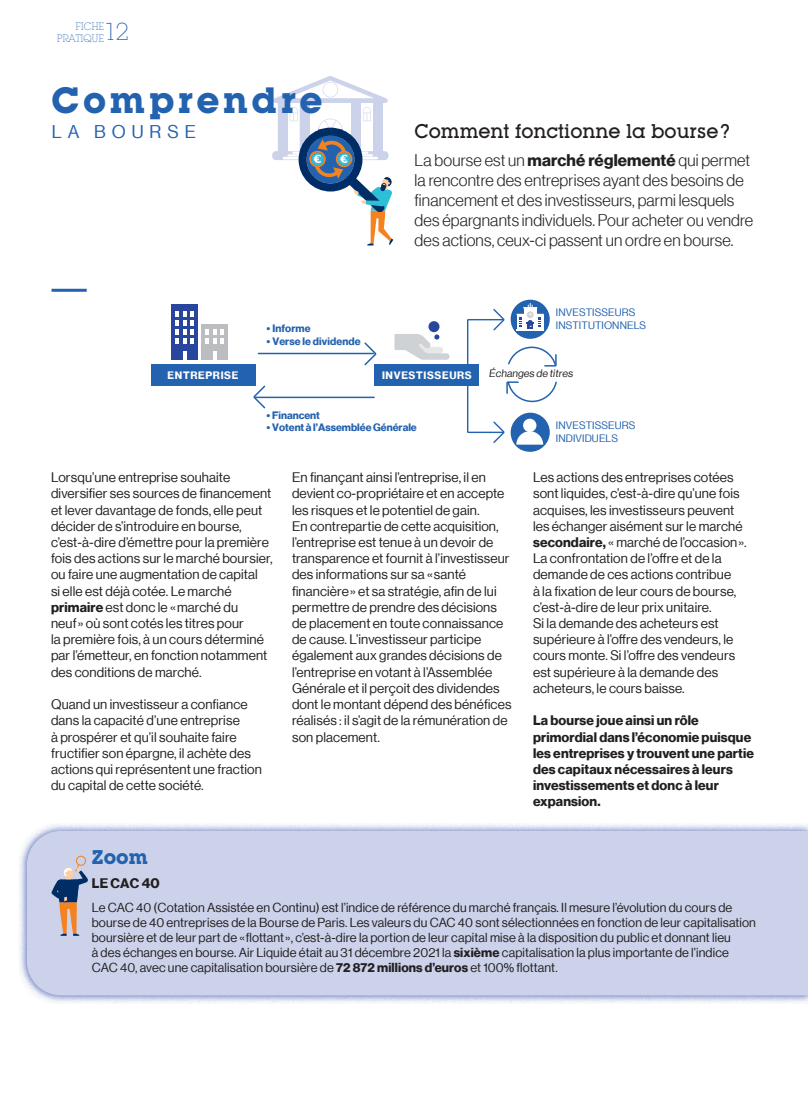
<style>
.page{position:relative;width:808px;height:1106px;background:#fff}
.page>*{position:absolute;margin:0;border:0;box-sizing:border-box;transform-origin:0 0}
.t1{font:700 36px "Lubalin Graph IT Cby BT";letter-spacing:.1em;color:#2362af}
.t2{font:300 24px "Lubalin Graph IT Cby BT Xtra";color:#2362af}
.t3{font:500 19.5px "Lubalin Graph IT Cby BT";color:#231f20}
.t4{font:700 19.5px "Lubalin Graph IT Cby BT";color:#2362af}
.t5{font:18px "N Haas Grotesk DS Pro 55 Rg";letter-spacing:.335em;color:#2362af}
.t6{font:16.5px/19.8px "N Haas Grotesk DS Pro 45 Lt";letter-spacing:.01em;color:#231f20}
.t7{font:13.5px/16.2px "N Haas Grotesk DS Pro 55 Rg";letter-spacing:.01em;color:#231f20}
.t8{font:13.5px/16.2px "N Haas Grotesk DS Pro 75 Bd";letter-spacing:.01em;color:#231f20}
.t9{font:12.75px/15px "N Haas Grotesk DS Pro 55 Rg";letter-spacing:.01em;color:#231f20}
.t10{font:10.5px "N Haas Grotesk DS Pro 75 Bd";color:#2362af}
.t11{font:10.5px/12.6px "N Haas Grotesk DS Pro 55 Rg";letter-spacing:.01em;color:#2362af}
.t12{font:10.5px "N Haas Grotesk DS Pro 75 Bd";letter-spacing:.065em;color:#fff}
.t13{font:10.5px "N Haas Grotesk DS Pro 55 Rg";color:#231f20}
.t14{font:300 10.5px/12px "Lubalin Graph IT Cby BT Xtra";letter-spacing:-.02em;color:#2362af;text-align:right}
.s1{font-family:"N Haas Grotesk DS Pro 75 Bd"}
</style>
<div class="page">
<svg style="left:272px;top:76px;width:121px;height:169px"></svg>
<svg style="left:363px;top:342px;width:15px;height:25px"></svg>
<hr style="left:258px;top:353px;width:115px;height:1px;background:#2362af">
<svg style="left:253px;top:384px;width:14px;height:25px"></svg>
<hr style="left:255px;top:396px;width:119px;height:2px;background:#2362af">
<div style="left:151px;top:365px;width:104px;height:21px;background:#2362af"></div>
<div style="left:511px;top:300px;width:39px;height:39px;background:#2362af;border-radius:50%"></div>
<div style="left:171px;top:304px;width:27px;height:56px;background:#28469d"></div>
<svg style="left:175px;top:312px;width:19px;height:31px"></svg>
<svg style="left:183px;top:351px;width:4px;height:9px"></svg>
<div style="left:201px;top:324px;width:27px;height:36px;background:#bcbdc0"></div>
<svg style="left:205px;top:329px;width:19px;height:14px"></svg>
<svg style="left:213px;top:351px;width:3px;height:9px"></svg>
<div style="left:428px;top:321px;width:11px;height:11px;background:#28469d;border-radius:50%"></div>
<svg style="left:394px;top:334px;width:55px;height:26px"></svg>
<svg style="left:466px;top:303px;width:91px;height:149px"></svg>
<div style="left:375px;top:365px;width:104px;height:21px;background:#2362af"></div>
<img style="left:19px;top:823px;width:789px;height:180px">
<div style="left:27px;top:831px;width:781px;height:164px;background:#cbd2ea"></div>
<hr style="left:52px;top:289px;width:35px;height:3px;background:#2362af">
<div style="left:76px;top:855px;width:10px;height:10px;border:1px solid #f58220;border-radius:50%"></div>
<svg style="left:51px;top:864px;width:37px;height:71px"></svg>
<p class="t14" style="left:57px;top:20px;width:49px">FICHE<br>PRATIQUE</p>
<h2 class="t2" style="left:104px;top:17px;width:27px">12</h2>
<h1 class="t1" style="left:52px;top:78px;width:273px">Comprendre</h1>
<h3 class="t5" style="left:52px;top:122px;width:146px">LA BOURSE</h3>
<h3 class="t3" style="left:415px;top:119px;width:317px">Comment fonctionne la bourse ?</h3>
<p class="t6" style="left:415px;top:151px;width:340px">La bourse est un <span class="s1">marché réglementé</span> qui permet la rencontre des entreprises ayant des besoins de financement et des investisseurs, parmi lesquels des épargnants individuels. Pour acheter ou vendre des actions, ceux-ci passent un ordre en bourse.</p>
<p class="t12" style="left:168px;top:370px;width:72px">ENTREPRISE</p>
<p class="t10" style="left:267px;top:322px;width:46px">• Informe</p>
<p class="t10" style="left:267px;top:335px;width:95px">• Verse le dividende</p>
<p class="t12" style="left:382px;top:370px;width:91px">INVESTISSEURS</p>
<p class="t11" style="left:556px;top:306px;width:92px">INVESTISSEURS<br>INSTITUTIONNELS</p>
<p class="t13" style="left:489px;top:367px;width:87px">Échanges de titres</p>
<p class="t10" style="left:267px;top:409px;width:55px">• Financent</p>
<p class="t10" style="left:267px;top:421px;width:152px">• Votent à l’Assemblée Générale</p>
<p class="t11" style="left:556px;top:419px;width:81px">INVESTISSEURS<br>INDIVIDUELS</p>
<p class="t7" style="left:51px;top:469px;width:223px">Lorsqu’une entreprise souhaite diversifier ses sources de financement et lever davantage de fonds, elle peut décider de s’introduire en bourse, c’est-à-dire d’émettre pour la première fois des actions sur le marché boursier, ou faire une augmentation de capital<br>si elle est déjà cotée. Le marché <span class="s1">primaire</span> est donc le « marché du<br>neuf » où sont cotés les titres pour<br>la première fois, à un cours déterminé par l’émetteur, en fonction notamment des conditions de marché.</p>
<p class="t7" style="left:51px;top:696px;width:212px">Quand un investisseur a confiance dans la capacité d’une entreprise<br>à prospérer et qu’il souhaite faire fructifier son épargne, il achète des actions qui représentent une fraction du capital de cette société.</p>
<p class="t7" style="left:292px;top:469px;width:221px">En finançant ainsi l’entreprise, il en devient co-propriétaire et en accepte les risques et le potentiel de gain.<br>En contrepartie de cette acquisition, l’entreprise est tenue à un devoir de transparence et fournit à l’investisseur des informations sur sa « santé financière » et sa stratégie, afin de lui permettre de prendre des décisions de placement en toute connaissance de cause. L’investisseur participe également aux grandes décisions de l’entreprise en votant à l’Assemblée Générale et il perçoit des dividendes dont le montant dépend des bénéfices réalisés : il s’agit de la rémunération de son placement.</p>
<p class="t7" style="left:533px;top:469px;width:215px">Les actions des entreprises cotées sont liquides, c’est-à-dire qu’une fois acquises, les investisseurs peuvent les échanger aisément sur le marché <span class="s1">secondaire,</span> « marché de l’occasion ».<br>La confrontation de l’offre et de la demande de ces actions contribue<br>à la fixation de leur cours de bourse, c’est-à-dire de leur prix unitaire.<br>Si la demande des acheteurs est supérieure à l’offre des vendeurs, le cours monte. Si l’offre des vendeurs est supérieure à la demande des acheteurs, le cours baisse.</p>
<p class="t8" style="left:533px;top:712px;width:223px">La bourse joue ainsi un rôle primordial dans l’économie puisque les entreprises y trouvent une partie des capitaux nécessaires à leurs investissements et donc à leur expansion.</p>
<h3 class="t4" style="left:92px;top:844px;width:57px">Zoom</h3>
<p class="t8" style="left:92px;top:875px;width:69px">LE CAC 40</p>
<p class="t9" style="left:92px;top:899px;width:666px">Le CAC 40 (Cotation Assistée en Continu) est l’indice de référence du marché français. Il mesure l’évolution du cours de bourse de 40 entreprises de la Bourse de Paris. Les valeurs du CAC 40 sont sélectionnées en fonction de leur capitalisation boursière et de leur part de « flottant », c’est-à-dire la portion de leur capital mise à la disposition du public et donnant lieu<br>à des échanges en bourse. Air Liquide était au 31 décembre 2021 la <span class="s1">sixième</span> capitalisation la plus importante de l’indice CAC 40, avec une capitalisation boursière de <span class="s1">72 872 millions d’euros</span> et 100% flottant.</p>
</div>
